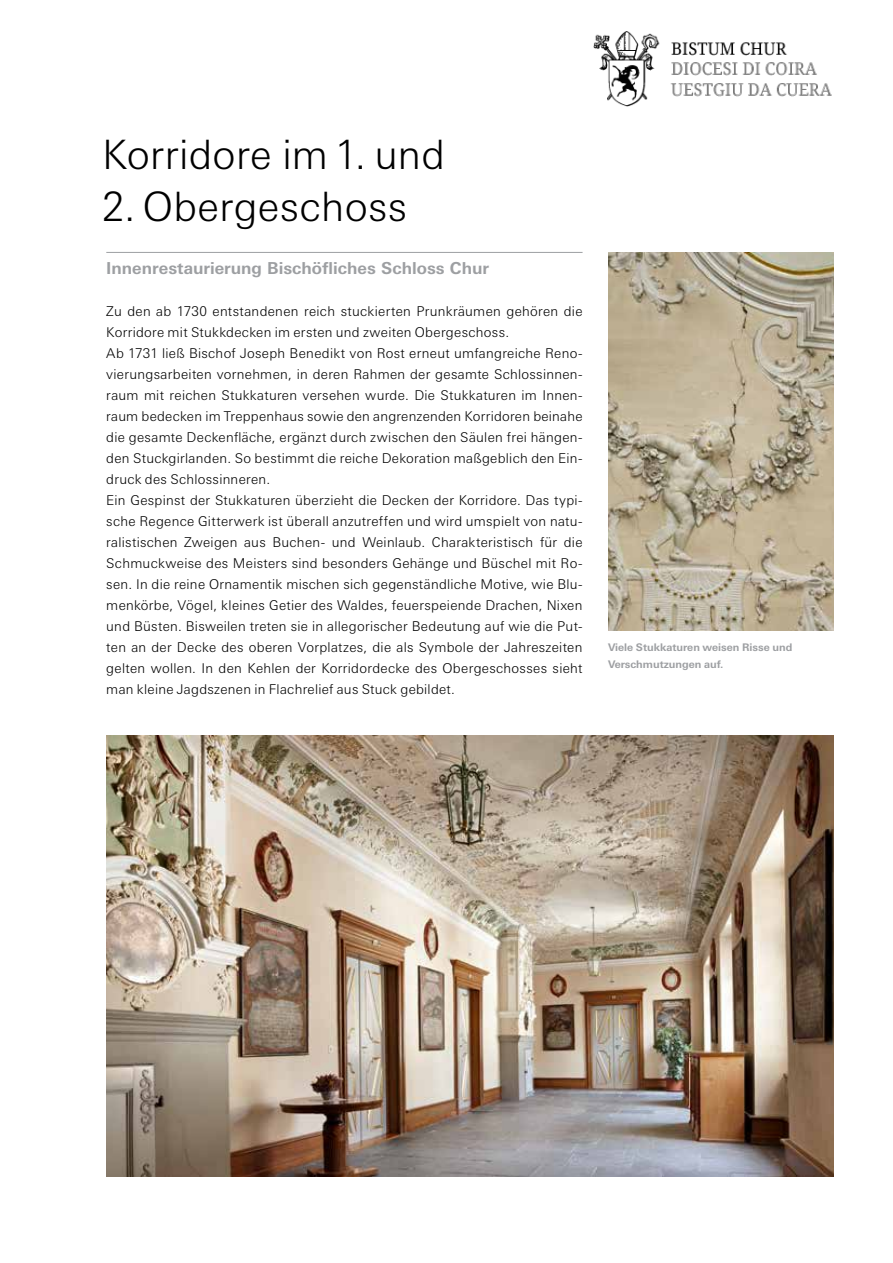
<style>
.page{position:relative;width:893px;height:1263px;background:#fff}
.page>*{position:absolute;margin:0;border:0;box-sizing:border-box;transform-origin:0 0}
.t1{font:300 40.5px "Linotype Univers Basic";letter-spacing:.005em;color:#000}
.t2{font:700 16.5px "Linotype Univers Basic";color:#9d9fa2}
.t3{font:300 13.5px/21px "Linotype Univers Basic";letter-spacing:.02em;color:#000}
.t4{font:700 10.5px/16.8px "Linotype Univers Basic";color:#9d9fa2}
</style>
<div class="page">
<hr style="left:106px;top:252px;width:477px;height:1px;background:#9d9fa2">
<img style="left:106px;top:736px;width:727px;height:441px">
<img style="left:593px;top:32px;width:238px;height:74px">
<img style="left:608px;top:253px;width:225px;height:378px">
<h1 class="t1" style="left:102px;top:130px;width:344px">Korridore im 1. und</h1>
<h1 class="t1" style="left:102px;top:183px;width:307px">2. Obergeschoss</h1>
<p class="t2" style="left:106px;top:258px;width:384px">Innenrestaurierung Bischöfliches Schloss Chur</p>
<p class="t3" style="left:106px;top:300px;width:478px">Zu den ab 1730 entstandenen reich stuckierten Prunkräumen gehören die Korridore mit Stukkdecken im ersten und zweiten Obergeschoss.<br>Ab 1731 ließ Bischof Joseph Benedikt von Rost erneut umfangreiche Reno&shy;vierungsarbeiten vornehmen, in deren Rahmen der gesamte Schlossinnen&shy;raum mit reichen Stukkaturen versehen wurde. Die Stukkaturen im Innen&shy;raum bedecken im Treppenhaus sowie den angrenzenden Korridoren beinahe die gesamte Deckenfläche, ergänzt durch zwischen den Säulen frei hängen&shy;den Stuckgirlanden. So bestimmt die reiche Dekoration maßgeblich den Ein&shy;druck des Schlossinneren.<br>Ein Gespinst der Stukkaturen überzieht die Decken der Korridore. Das typi&shy;sche Regence Gitterwerk ist überall anzutreffen und wird umspielt von natu&shy;ralistischen Zweigen aus Buchen- und Weinlaub. Charakteristisch für die Schmuckweise des Meisters sind besonders Gehänge und Büschel mit Ro&shy;sen. In die reine Ornamentik mischen sich gegenständliche Motive, wie Blu&shy;menkörbe, Vögel, kleines Getier des Waldes, feuerspeiende Drachen, Nixen und Büsten. Bisweilen treten sie in allegorischer Bedeutung auf wie die Put&shy;ten an der Decke des oberen Vorplatzes, die als Symbole der Jahreszeiten gelten wollen. In den Kehlen der Korridordecke des Obergeschosses sieht man kleine Jagdszenen in Flachrelief aus Stuck gebildet.</p>
<p class="t4" style="left:608px;top:639px;width:186px">Viele Stukkaturen weisen Risse und<br>Verschmutzungen auf.</p>
</div>
